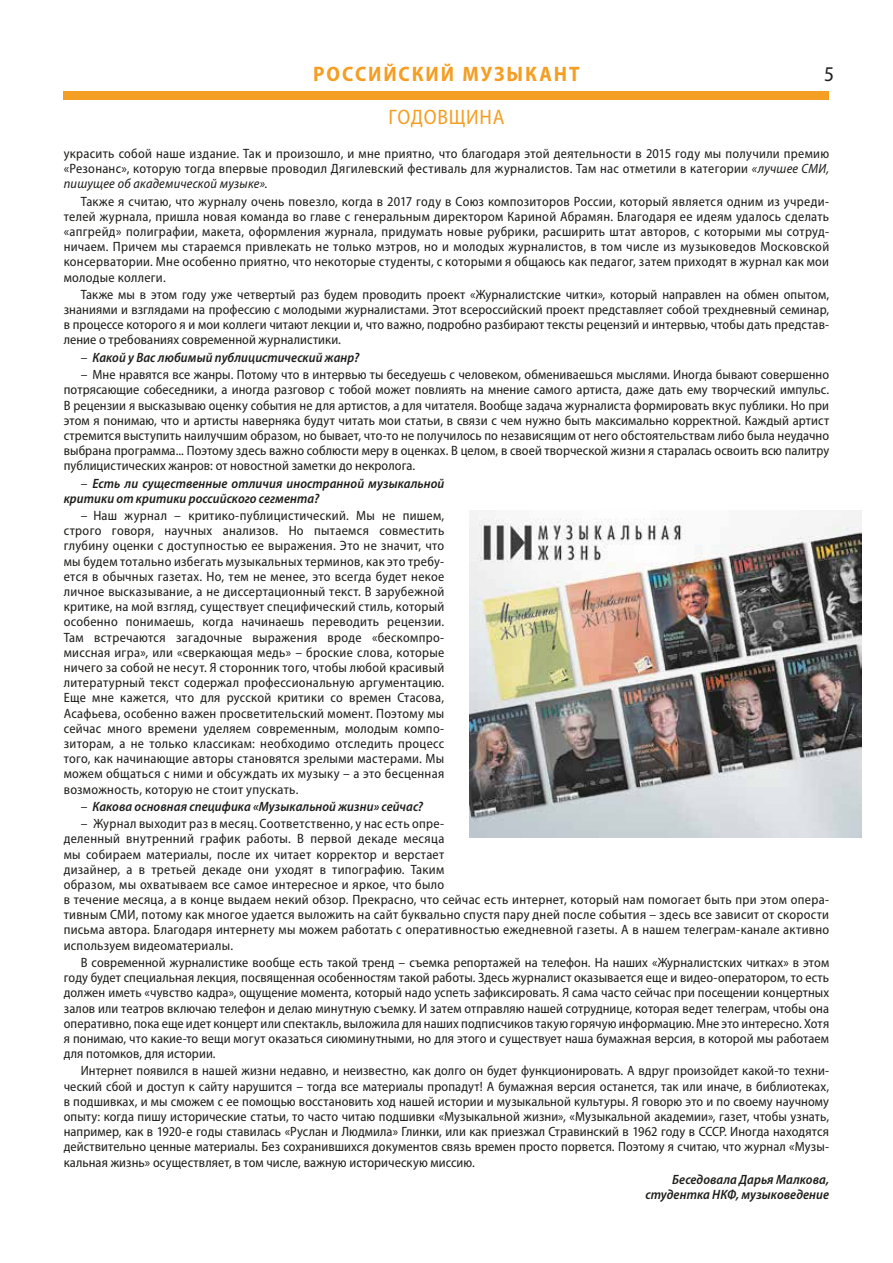
<style>
.page{position:relative;width:893px;height:1263px;background:#fff}
.page>*{position:absolute;margin:0;border:0;box-sizing:border-box;transform-origin:0 0}
.t1{font:700 semi-condensed 21px "Myriad Pro";letter-spacing:.09em;color:#f59e24}
.t2{font:semi-condensed 21px "Myriad Pro";letter-spacing:.035em;color:#f59e24}
.t3{font:semi-condensed 21px "Myriad Pro";color:#1d1d1b}
.t4{font:semi-condensed 13.5px/15.1px "Myriad Pro";letter-spacing:.02em;color:#1d1d1b;text-align:justify}
.t5{font:italic 600 semi-condensed 13.5px/15.1px "Myriad Pro";letter-spacing:.005em;color:#1d1d1b}
.s1{font-style:italic}
.s2{font-weight:400;font-style:normal}
</style>
<div class="page">
<div style="left:64px;top:91px;width:765px;height:9px;background:#f59e24"></div>
<img style="left:470px;top:511px;width:391px;height:326px">
<h1 class="t1" style="left:313px;top:61px;width:268px">РОССИЙСКИЙ МУЗЫКАНТ</h1>
<h1 class="t2" style="left:388px;top:104px;width:118px">ГОДОВЩИНА</h1>
<h1 class="t3" style="left:824px;top:62px;width:11px">5</h1>
<p class="t4" style="left:64px;top:146px;width:767px">украсить собой наше издание. Так и произошло, и мне приятно, что благодаря этой деятельности в 2015 году мы получили премию «Резонанс», которую тогда впервые проводил Дягилевский фестиваль для журналистов. Там нас отметили в категории <span class="s1">«лучшее СМИ, пишущее об академической музыке»</span>.</p>
<p class="t4" style="left:64px;top:193px;width:767px;text-indent:17px">Также я считаю, что журналу очень повезло, когда в 2017 году в Союз композиторов России, который является одним из учреди&shy;телей журнала, пришла новая команда во главе с генеральным директором Кариной Абрамян. Благодаря ее идеям удалось сделать «апгрейд» полиграфии, макета, оформления журнала, придумать новые рубрики, расширить штат авторов, с которыми мы сотруд&shy;ничаем. Причем мы стараемся привлекать не только мэтров, но и молодых журналистов, в том числе из музыковедов Московской консерватории. Мне особенно приятно, что некоторые студенты, с которыми я общаюсь как педагог, затем приходят в журнал как мои молодые коллеги.</p>
<p class="t4" style="left:64px;top:287px;width:767px;text-indent:17px">Также мы в этом году уже четвертый раз будем проводить проект «Журналистские читки», который направлен на обмен опытом, знаниями и взглядами на профессию с молодыми журналистами. Этот всероссийский проект представляет собой трехдневный семинар, в процессе которого я и мои коллеги читают лекции и, что важно, подробно разбирают тексты рецензий и интервью, чтобы дать представ&shy;ление о требованиях современной журналистики.</p>
<p class="t5" style="left:81px;top:349px;width:280px"><span class="s2">–</span> Какой у Вас любимый публицистический жанр?</p>
<p class="t4" style="left:64px;top:367px;width:767px;text-indent:17px">– Мне нравятся все жанры. Потому что в интервью ты беседуешь с человеком, обмениваешься мыслями. Иногда бывают совершенно потрясающие собеседники, а иногда разговор с тобой может повлиять на мнение самого артиста, даже дать ему творческий импульс.<br>В рецензии я высказываю оценку события не для артистов, а для читателя. Вообще задача журналиста формировать вкус публики. Но при этом я понимаю, что и артисты наверняка будут читать мои статьи, в связи с чем нужно быть максимально корректной. Каждый артист стремится выступить наилучшим образом, но бывает, что-то не получилось по независящим от него обстоятельствам либо была неудачно выбрана программа... Поэтому здесь важно соблюсти меру в оценках. В целом, в своей творческой жизни я старалась освоить всю палитру публицистических жанров: от новостной заметки до некролога.</p>
<p class="t5" style="left:64px;top:475px;width:382px;text-indent:17px"><span class="s2">–</span> Есть ли существенные отличия иностранной музыкальной критики от критики российского сегмента?</p>
<p class="t4" style="left:64px;top:508px;width:382px;text-indent:17px">– Наш журнал – критико-публицистический. Мы не пишем, строго говоря, научных анализов. Но пытаемся совместить глубину оценки с доступностью ее выражения. Это не значит, что мы будем тотально избегать музыкальных терминов, как это требу&shy;ется в обычных газетах. Но, тем не менее, это всегда будет некое личное высказывание, а не диссертационный текст. В зарубежной критике, на мой взгляд, существует специфический стиль, который особенно понимаешь, когда начинаешь переводить рецензии.<br>Там встречаются загадочные выражения вроде «бескомпро&shy;миссная игра», или «сверкающая медь» – броские слова, которые ничего за собой не несут. Я сторонник того, чтобы любой красивый литературный текст содержал профессиональную аргументацию.<br>Еще мне кажется, что для русской критики со времен Стасова, Асафьева, особенно важен просветительский момент. Поэтому мы сейчас много времени уделяем современным, молодым компо&shy;зиторам, а не только классикам: необходимо отследить процесс того, как начинающие авторы становятся зрелыми мастерами. Мы можем общаться с ними и обсуждать их музыку – а это бесценная возможность, которую не стоит упускать.</p>
<p class="t5" style="left:81px;top:798px;width:344px"><span class="s2">–</span> Какова основная специфика «Музыкальной жизни» сейчас?</p>
<p class="t4" style="left:64px;top:816px;width:767px;text-align:left;text-indent:17px">– Журнал выходит раз в месяц. Соответственно, у нас есть опре-<br>деленный внутренний график работы. В первой декаде месяца<br>мы собираем материалы, после их читает корректор и верстает<br>дизайнер, а в третьей декаде они уходят в типографию. Таким<br>образом, мы охватываем все самое интересное и яркое, что было<br>в течение месяца, а в конце выдаем некий обзор. Прекрасно, что сейчас есть интернет, который нам помогает быть при этом опера&shy;тивным СМИ, потому как многое удается выложить на сайт буквально спустя пару дней после события – здесь все зависит от скорости письма автора. Благодаря интернету мы можем работать с оперативностью ежедневной газеты. А в нашем телеграм-канале активно используем видеоматериалы.</p>
<p class="t4" style="left:64px;top:955px;width:767px;text-indent:17px">В современной журналистике вообще есть такой тренд – съемка репортажей на телефон. На наших «Журналистских читках» в этом году будет специальная лекция, посвященная особенностям такой работы. Здесь журналист оказывается еще и видео-оператором, то есть должен иметь «чувство кадра», ощущение момента, который надо успеть зафиксировать. Я сама часто сейчас при посещении концертных залов или театров включаю телефон и делаю минутную съемку. И затем отправляю нашей сотруднице, которая ведет телеграм, чтобы она оперативно, пока еще идет концерт или спектакль, выложила для наших подписчиков такую горячую информацию. Мне это интересно. Хотя я понимаю, что какие-то вещи могут оказаться сиюминутными, но для этого и существует наша бумажная версия, в которой мы работаем для потомков, для истории.</p>
<p class="t4" style="left:64px;top:1063px;width:767px;text-indent:17px">Интернет появился в нашей жизни недавно, и неизвестно, как долго он будет функционировать. А вдруг произойдет какой-то техни&shy;ческий сбой и доступ к сайту нарушится – тогда все материалы пропадут! А бумажная версия останется, так или иначе, в библиотеках, в подшивках, и мы сможем с ее помощью восстановить ход нашей истории и музыкальной культуры. Я говорю это и по своему научному опыту: когда пишу исторические статьи, то часто читаю подшивки «Музыкальной жизни», «Музыкальной академии», газет, чтобы узнать, например, как в 1920-е годы ставилась «Руслан и Людмила» Глинки, или как приезжал Стравинский в 1962 году в СССР. Иногда находятся действительно ценные материалы. Без сохранившихся документов связь времен просто порвется. Поэтому я считаю, что журнал «Музы&shy;кальная жизнь» осуществляет, в том числе, важную историческую миссию.</p>
<p class="t5" style="left:645px;top:1171px;width:185px;text-align:right">Беседовала Дарья Малкова, студентка НКФ, музыковедение</p>
</div>
